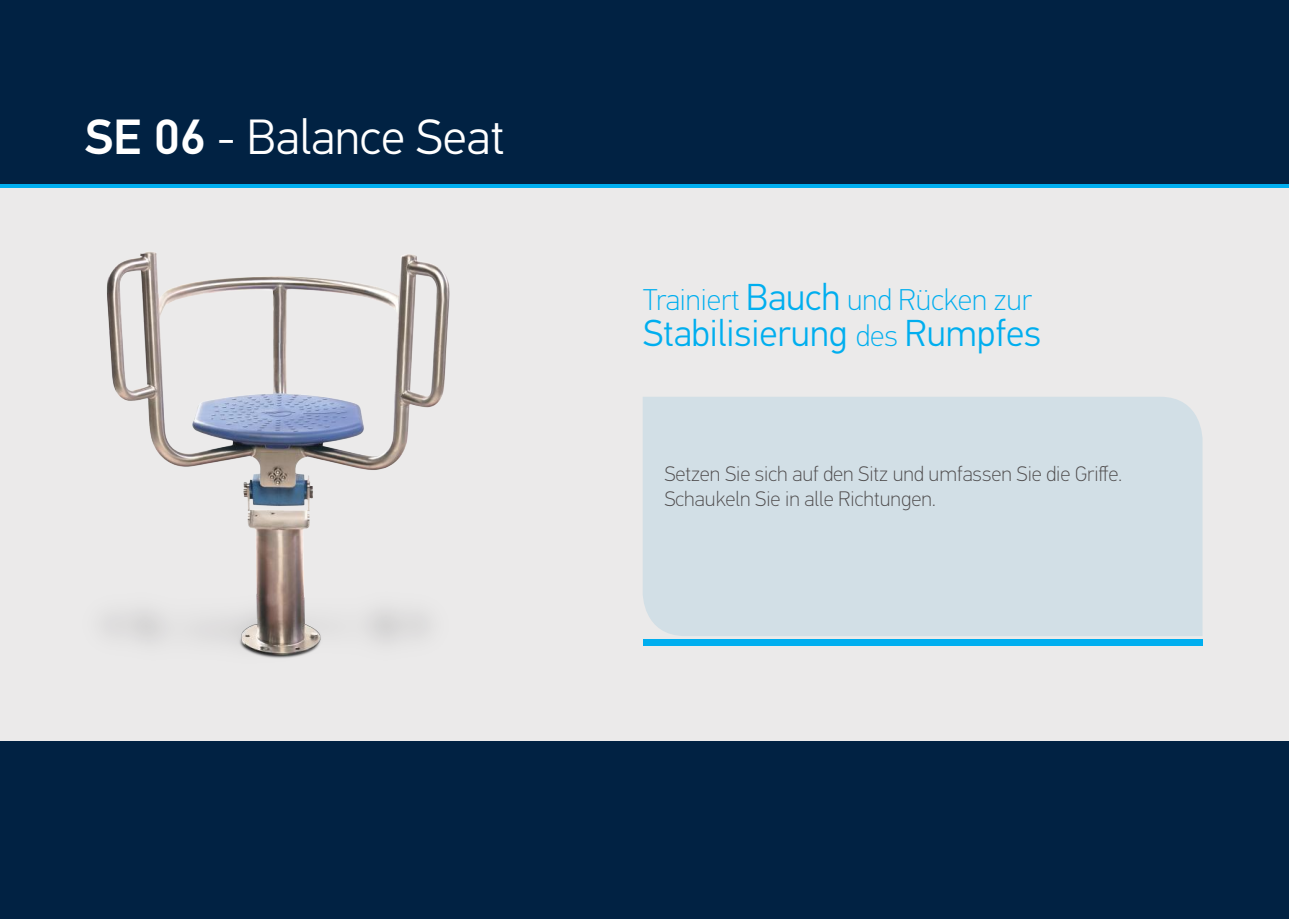
<style>
.page{position:relative;width:1289px;height:919px;background:#fff}
.page>*{position:absolute;margin:0;border:0;box-sizing:border-box;transform-origin:0 0}
.t1{font:300 49.5px "PF Din Text Pro";color:#fff}
.t2{font:300 37.5px "PF Din Text Pro";color:#00aeef}
.t3{font:100 30px "PF Din Text Pro";color:#00aeef}
.t4{font:100 21px/25.2px "PF Din Text Pro";color:#4e4b4c}
.s1{font-weight:500}
.s2{font-weight:300;font-size:37.5px}
.s3{font-weight:100;font-size:30px}
</style>
<div class="page">
<div style="left:0;top:0;width:1276px;height:185px;background:#012243"></div>
<div style="left:1275px;top:0;width:13px;height:184px;background:#012243"></div>
<div style="left:0;top:740px;width:1276px;height:178px;background:#012243"></div>
<div style="left:1275px;top:740px;width:13px;height:178px;background:#012243"></div>
<div style="left:0;top:184px;width:1288px;height:556px;background:#ebeaea"></div>
<div style="left:643px;top:397px;width:559px;height:239px;background:#d2dfe6"></div>
<div style="left:642px;top:639px;width:560px;height:6px;background:#00aeef"></div>
<img style="left:106px;top:252px;width:344px;height:406px">
<hr style="left:0;top:184px;width:1276px;height:3px;background:#00aeef">
<svg style="left:1276px;top:184px;width:12px;height:3px"></svg>
<h1 class="t1" style="left:85px;top:109px;width:421px"><span class="s1">SE 06</span> - Balance Seat</h1>
<h3 class="t3" style="left:643px;top:282px;width:390px">Trainiert <span class="s2">Bauch</span> und Rücken zur</h3>
<h2 class="t2" style="left:643px;top:311px;width:399px">Stabilisierung <span class="s3">des</span> Rumpfes</h2>
<p class="t4" style="left:664px;top:461px;width:459px">Setzen Sie sich auf den Sitz und umfassen Sie die Griffe.<br>Schaukeln Sie in alle Richtungen.</p>
</div>
